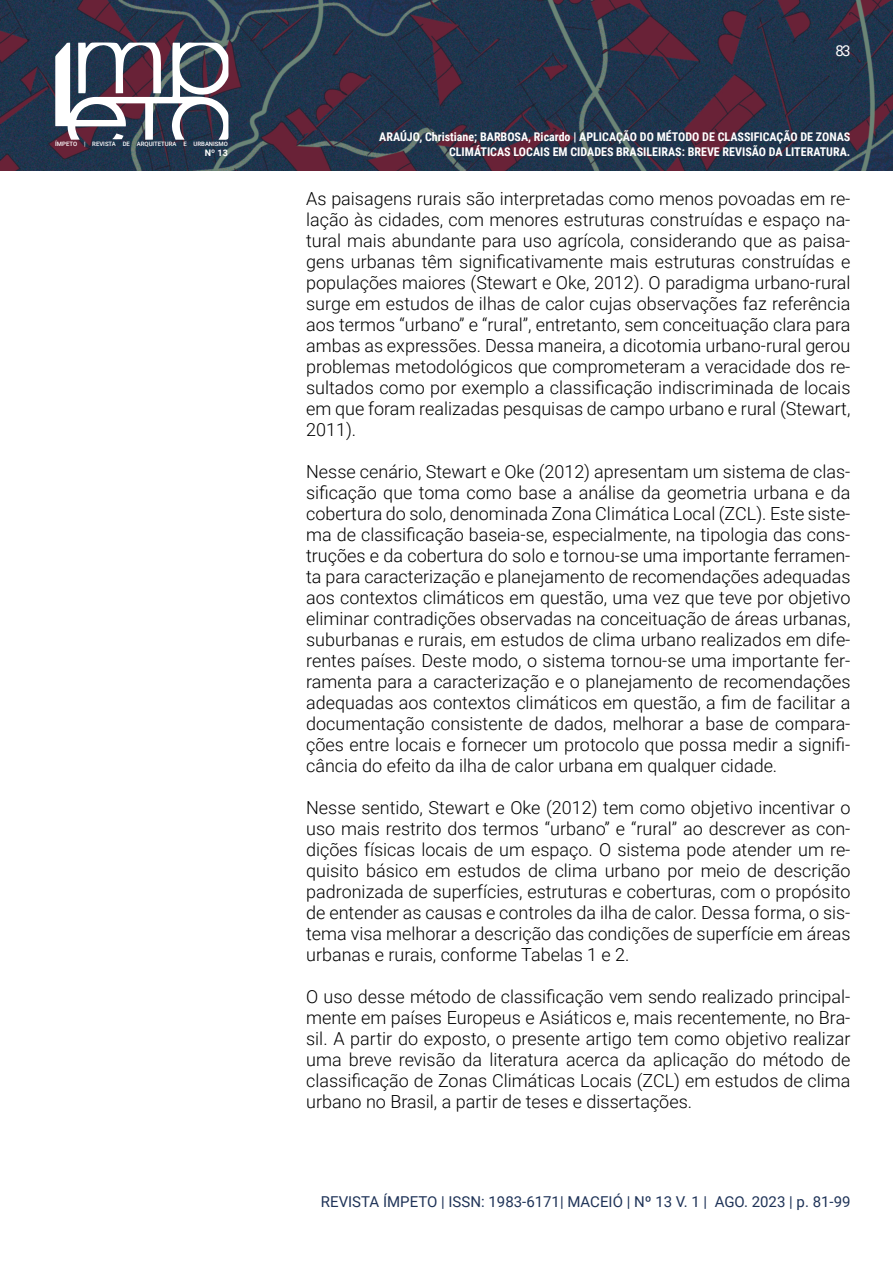
<style>
.page{position:relative;width:893px;height:1263px;background:#fff}
.page>*{position:absolute;margin:0;border:0;box-sizing:border-box;transform-origin:0 0}
.t1{font:300 18px/21px "Roboto";color:#000;text-align:justify}
.t2{font:15px "Roboto";color:#1f3358}
.t3{font:15px "Roboto";color:#fff}
.t4{font:700 12px/14.4px "Roboto Condensed";color:#fff;text-align:right}
.t5{font:700 9px "Roboto";color:#fff}
.t6{font:500 6px "Roboto";color:#fff}
</style>
<div class="page">
<img style="left:0;top:0;width:893px;height:170px">
<svg style="left:55px;top:42px;width:174px;height:98px"></svg>
<p class="t6" style="left:55px;top:140px;width:174px">ÍMPETO | REVISTA DE ARQUITETURA E URBANISMO</p>
<p class="t5" style="left:205px;top:147px;width:25px">Nº 13</p>
<p class="t3" style="left:836px;top:41px;width:16px">83</p>
<p class="t4" style="left:379px;top:129px;width:473px">ARAÚJO, Christiane; BARBOSA, Ricardo | APLICAÇÃO DO MÉTODO DE CLASSIFICAÇÃO DE ZONAS<br>CLIMÁTICAS LOCAIS EM CIDADES BRASILEIRAS: BREVE REVISÃO DA LITERATURA.</p>
<p class="t1" style="left:306px;top:187px;width:546px">As paisagens rurais são interpretadas como menos povoadas em re&shy;lação às cidades, com menores estruturas construídas e espaço na&shy;tural mais abundante para uso agrícola, considerando que as paisa&shy;gens urbanas têm significativamente mais estruturas construídas e populações maiores (Stewart e Oke, 2012). O paradigma urbano-rural surge em estudos de ilhas de calor cujas observações faz referência aos termos “urbano” e “rural”, entretanto, sem conceituação clara para ambas as expressões. Dessa maneira, a dicotomia urbano-rural gerou problemas metodológicos que comprometeram a veracidade dos re&shy;sultados como por exemplo a classificação indiscriminada de locais em que foram realizadas pesquisas de campo urbano e rural (Stewart, 2011).</p>
<p class="t1" style="left:306px;top:460px;width:546px">Nesse cenário, Stewart e Oke (2012) apresentam um sistema de clas&shy;sificação que toma como base a análise da geometria urbana e da cobertura do solo, denominada Zona Climática Local (ZCL). Este siste&shy;ma de classificação baseia-se, especialmente, na tipologia das cons&shy;truções e da cobertura do solo e tornou-se uma importante ferramen&shy;ta para caracterização e planejamento de recomendações adequadas aos contextos climáticos em questão, uma vez que teve por objetivo eliminar contradições observadas na conceituação de áreas urbanas, suburbanas e rurais, em estudos de clima urbano realizados em dife&shy;rentes países. Deste modo, o sistema tornou-se uma importante fer&shy;ramenta para a caracterização e o planejamento de recomendações adequadas aos contextos climáticos em questão, a fim de facilitar a documentação consistente de dados, melhorar a base de compara&shy;ções entre locais e fornecer um protocolo que possa medir a signifi&shy;cância do efeito da ilha de calor urbana em qualquer cidade.</p>
<p class="t1" style="left:306px;top:796px;width:546px">Nesse sentido, Stewart e Oke (2012) tem como objetivo incentivar o uso mais restrito dos termos “urbano” e “rural” ao descrever as con&shy;dições físicas locais de um espaço. O sistema pode atender um re&shy;quisito básico em estudos de clima urbano por meio de descrição padronizada de superfícies, estruturas e coberturas, com o propósito de entender as causas e controles da ilha de calor. Dessa forma, o sis&shy;tema visa melhorar a descrição das condições de superfície em áreas urbanas e rurais, conforme Tabelas 1 e 2.</p>
<p class="t1" style="left:306px;top:985px;width:546px">O uso desse método de classificação vem sendo realizado principal&shy;mente em países Europeus e Asiáticos e, mais recentemente, no Bra&shy;sil. A partir do exposto, o presente artigo tem como objetivo realizar uma breve revisão da literatura acerca da aplicação do método de classificação de Zonas Climáticas Locais (ZCL) em estudos de clima urbano no Brasil, a partir de teses e dissertações.</p>
<p class="t2" style="left:321px;top:1191px;width:531px">REVISTA ÍMPETO | ISSN: 1983-6171| MACEIÓ | Nº 13 V. 1 | AGO. 2023 | p. 81-99</p>
</div>
